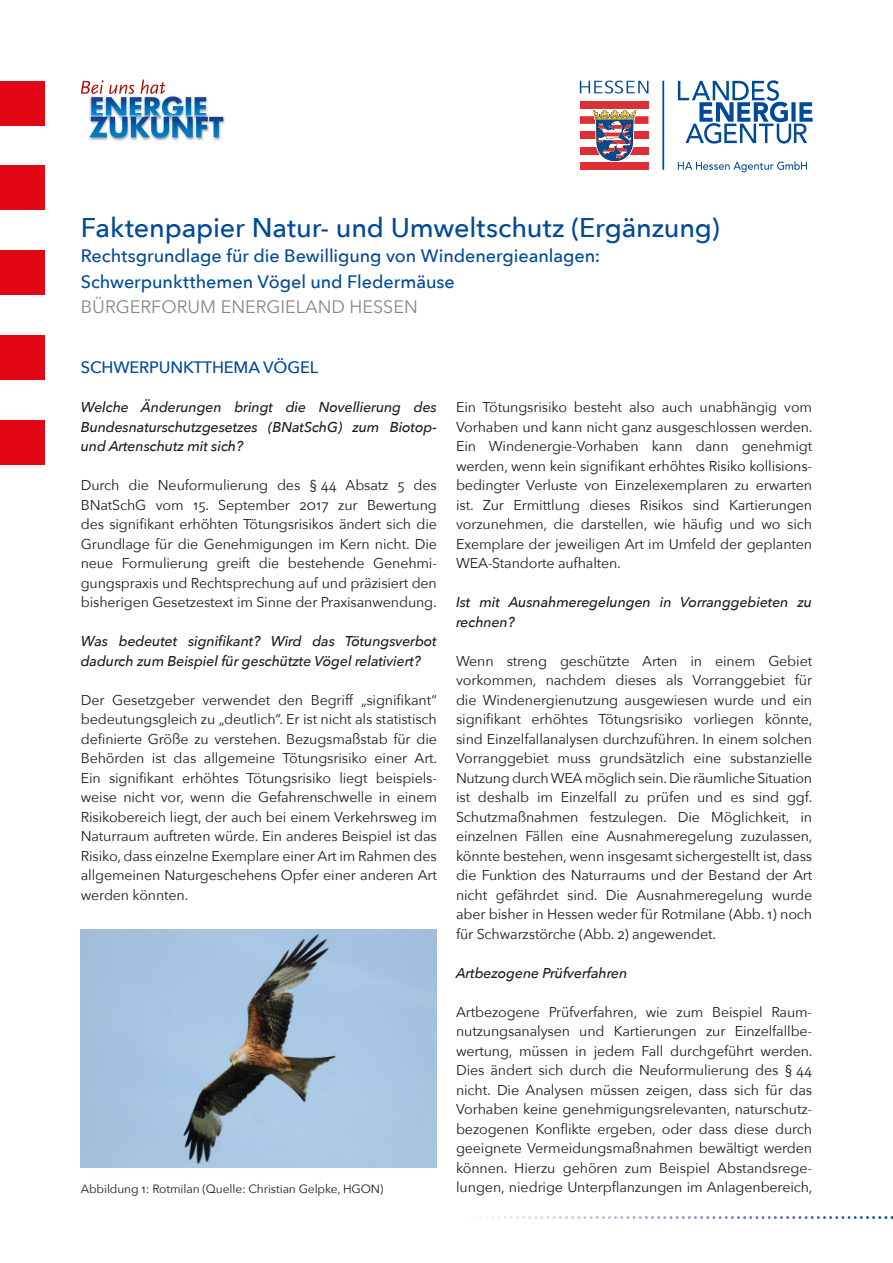
<style>
.page{position:relative;width:893px;height:1263px;background:#fff}
.page>*{position:absolute;margin:0;border:0;box-sizing:border-box;transform-origin:0 0}
.t1{font:500 27px "Avenir Next";letter-spacing:-.005em;color:#004a97}
.t2{font:500 18px/25.5px "Avenir Next";letter-spacing:-.005em;color:#004a97}
.t3{font:18px "Avenir Next";color:#878787}
.t4{font:500 16.5px "Avenir Next";letter-spacing:-.01em;color:#004a97}
.t5{font:14.25px/19.5px "Avenir Next";letter-spacing:-.01em;color:#1d1d1b;text-align:justify}
.t6{font:italic 500 14.25px/19.5px "Avenir Next";letter-spacing:-.01em;color:#1d1d1b}
.t7{font:12px "Avenir Next";letter-spacing:-.01em;color:#1d1d1b}
</style>
<div class="page">
<div style="left:0;top:420px;width:45px;height:44px;background:#e30614"></div>
<div style="left:0;top:81px;width:45px;height:44px;background:#e30614"></div>
<div style="left:0;top:166px;width:45px;height:44px;background:#e30614"></div>
<div style="left:0;top:250px;width:45px;height:45px;background:#e30614"></div>
<div style="left:0;top:335px;width:45px;height:45px;background:#e30614"></div>
<svg style="left:486px;top:1216px;width:407px;height:3px"></svg>
<img style="left:81px;top:929px;width:356px;height:239px">
<div style="left:580px;top:101px;width:68px;height:8px;background:#dc3035"></div>
<div style="left:580px;top:116px;width:68px;height:8px;background:#dc3035"></div>
<div style="left:580px;top:132px;width:68px;height:7px;background:#dc3035"></div>
<div style="left:580px;top:147px;width:68px;height:7px;background:#dc3035"></div>
<div style="left:580px;top:162px;width:68px;height:8px;background:#dc3035"></div>
<svg style="left:592px;top:109px;width:45px;height:53px"></svg>
<svg style="left:580px;top:81px;width:68px;height:13px"></svg>
<hr style="left:662px;top:81px;width:2px;height:89px;background:#004a97">
<svg style="left:678px;top:161px;width:129px;height:11px"></svg>
<svg style="left:678px;top:80px;width:135px;height:64px"></svg>
<img style="left:89px;top:116px;width:136px;height:25px">
<svg style="left:81px;top:79px;width:142px;height:59px"></svg>
<h1 class="t1" style="left:81px;top:204px;width:640px">Faktenpapier Natur- und Umweltschutz (Ergänzung)</h1>
<p class="t2" style="left:81px;top:243px;width:521px">Rechtsgrundlage für die Bewilligung von Windenergieanlagen:<br>Schwerpunktthemen Vögel und Fledermäuse</p>
<p class="t3" style="left:81px;top:292px;width:339px">BÜRGERFORUM ENERGIELAND HESSEN</p>
<p class="t4" style="left:81px;top:354px;width:239px">SCHWERPUNKTTHEMA VÖGEL</p>
<p class="t6" style="left:81px;top:397px;width:358px;text-align:justify">Welche Änderungen bringt die Novellierung des Bundesnaturschutzgesetzes (BNatSchG) zum Biotop&shy;und Artenschutz mit sich?</p>
<p class="t5" style="left:81px;top:475px;width:358px">Durch die Neuformulierung des § 44 Absatz 5 des BNatSchG vom 15. September 2017 zur Bewertung des signifikant erhöhten Tötungsrisikos ändert sich die Grundlage für die Genehmigungen im Kern nicht. Die neue Formulierung greift die bestehende Genehmi&shy;gungspraxis und Rechtsprechung auf und präzisiert den bisherigen Gesetzestext im Sinne der Praxisanwendung.</p>
<p class="t6" style="left:81px;top:631px;width:358px">Was bedeutet signifikant? Wird das Tötungsverbot dadurch zum Beispiel für geschützte Vögel relativiert?</p>
<p class="t5" style="left:81px;top:689px;width:358px">Der Gesetzgeber verwendet den Begriff „signifikant“ bedeutungsgleich zu „deutlich“. Er ist nicht als statistisch definierte Größe zu verstehen. Bezugsmaßstab für die Behörden ist das allgemeine Tötungsrisiko einer Art.<br>Ein signifikant erhöhtes Tötungsrisiko liegt beispiels&shy;weise nicht vor, wenn die Gefahrenschwelle in einem Risikobereich liegt, der auch bei einem Verkehrsweg im Naturraum auftreten würde. Ein anderes Beispiel ist das Risiko, dass einzelne Exemplare einer Art im Rahmen des allgemeinen Naturgeschehens Opfer einer anderen Art werden könnten.</p>
<p class="t7" style="left:81px;top:1178px;width:304px">Abbildung 1: Rotmilan (Quelle: Christian Gelpke, HGON)</p>
<p class="t5" style="left:456px;top:397px;width:358px">Ein Tötungsrisiko besteht also auch unabhängig vom Vorhaben und kann nicht ganz ausgeschlossen werden.<br>Ein Windenergie-Vorhaben kann dann genehmigt werden, wenn kein signifikant erhöhtes Risiko kollisions&shy;bedingter Verluste von Einzelexemplaren zu erwarten ist. Zur Ermittlung dieses Risikos sind Kartierungen vorzunehmen, die darstellen, wie häufig und wo sich Exemplare der jeweiligen Art im Umfeld der geplanten WEA-Standorte aufhalten.</p>
<p class="t6" style="left:456px;top:592px;width:358px">Ist mit Ausnahmeregelungen in Vorranggebieten zu rechnen?</p>
<p class="t5" style="left:456px;top:650px;width:358px">Wenn streng geschützte Arten in einem Gebiet vorkommen, nachdem dieses als Vorranggebiet für die Windenergienutzung ausgewiesen wurde und ein signifikant erhöhtes Tötungsrisiko vorliegen könnte, sind Einzelfallanalysen durchzuführen. In einem solchen Vorranggebiet muss grundsätzlich eine substanzielle Nutzung durch WEA möglich sein. Die räumliche Situation ist deshalb im Einzelfall zu prüfen und es sind ggf.<br>Schutzmaßnahmen festzulegen. Die Möglichkeit, in einzelnen Fällen eine Ausnahmeregelung zuzulassen, könnte bestehen, wenn insgesamt sichergestellt ist, dass die Funktion des Naturraums und der Bestand der Art nicht gefährdet sind. Die Ausnahmeregelung wurde aber bisher in Hessen weder für Rotmilane (Abb. 1) noch für Schwarzstörche (Abb. 2) angewendet.</p>
<p class="t6" style="left:456px;top:962px;width:173px">Artbezogene Prüfverfahren</p>
<p class="t5" style="left:456px;top:1001px;width:358px">Artbezogene Prüfverfahren, wie zum Beispiel Raum&shy;nutzungsanalysen und Kartierungen zur Einzelfallbe&shy;wertung, müssen in jedem Fall durchgeführt werden.<br>Dies ändert sich durch die Neuformulierung des § 44 nicht. Die Analysen müssen zeigen, dass sich für das Vorhaben keine genehmigungsrelevanten, naturschutz&shy;bezogenen Konflikte ergeben, oder dass diese durch geeignete Vermeidungsmaßnahmen bewältigt werden können. Hierzu gehören zum Beispiel Abstandsrege&shy;lungen, niedrige Unterpflanzungen im Anlagenbereich,</p>
</div>
